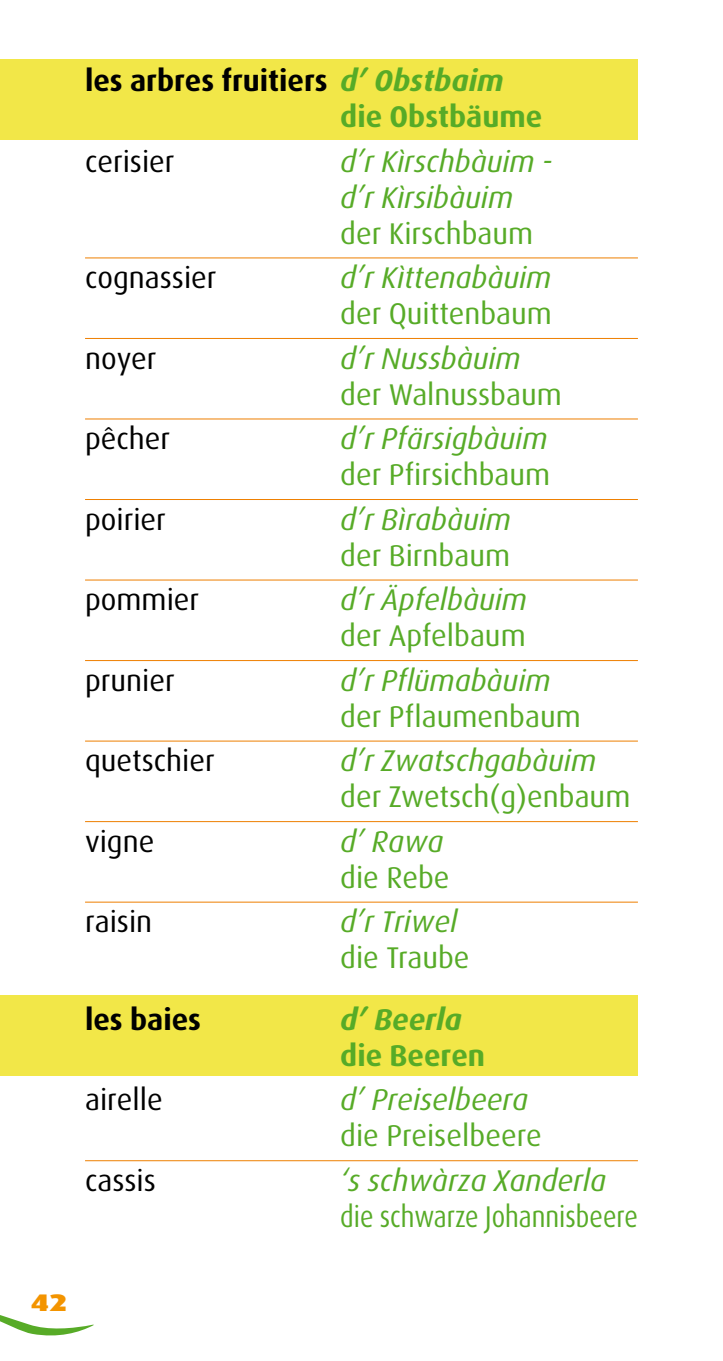
<style>
.page{position:relative;width:723px;height:1361px;background:#fff}
.page>*{position:absolute;margin:0;border:0;box-sizing:border-box;transform-origin:0 0}
.t1{font:italic 30px/36px "Dax";color:#57ab27}
.t2{font:30px "Dax";color:#57ab27}
.t3{font:30px "Dax";color:#000}
.t4{font:700 30px/36px "Dax";color:#000}
.t5{font:30px "Dax";color:#57ab27;scale:.86 1}
.t6{font:700 30px "Dax";color:#57ab27}
.t7{font:italic 700 30px "Dax";color:#57ab27}
.t8{font:900 24px "Dax";color:#f39400;scale:1.3 1}
.s1{font-style:italic;color:#57ab27}
.s2{color:#57ab27}
</style>
<div class="page">
<div style="left:0;top:60px;width:638px;height:80px;background:#f2e748"></div>
<div style="left:0;top:995px;width:638px;height:81px;background:#f2e748"></div>
<svg style="left:0;top:1315px;width:94px;height:21px"></svg>
<hr style="left:85px;top:257px;width:553px;height:1px;background:#ee7f00">
<hr style="left:85px;top:338px;width:553px;height:1px;background:#ee7f00">
<hr style="left:85px;top:418px;width:553px;height:1px;background:#ee7f00">
<hr style="left:85px;top:499px;width:553px;height:1px;background:#ee7f00">
<hr style="left:85px;top:579px;width:553px;height:1px;background:#ee7f00">
<hr style="left:85px;top:660px;width:553px;height:1px;background:#ee7f00">
<hr style="left:85px;top:740px;width:553px;height:1px;background:#ee7f00">
<hr style="left:85px;top:821px;width:553px;height:1px;background:#ee7f00">
<hr style="left:85px;top:901px;width:553px;height:1px;background:#ee7f00">
<hr style="left:85px;top:1160px;width:553px;height:1px;background:#ee7f00">
<p class="t4" style="left:340px;top:63px;width:204px;text-indent:-255px">les arbres fruitiers <span class="s1">d’ Obstbaim </span><span class="s2">die Obstbäume</span></p>
<p class="t3" style="left:85px;top:145px;width:91px">cerisier</p>
<p class="t1" style="left:340px;top:143px;width:214px">d’r Kìrschbàuim - d’r Kìrsibàuim</p>
<p class="t2" style="left:340px;top:217px;width:195px">der Kirschbaum</p>
<p class="t3" style="left:85px;top:261px;width:133px">cognassier</p>
<p class="t1" style="left:340px;top:260px;width:213px">d’r Kìttenabàuim</p>
<p class="t2" style="left:340px;top:297px;width:213px">der Quittenbaum</p>
<p class="t3" style="left:85px;top:342px;width:73px">noyer</p>
<p class="t1" style="left:340px;top:340px;width:182px">d’r Nussbàuim</p>
<p class="t2" style="left:340px;top:378px;width:223px">der Walnussbaum</p>
<p class="t3" style="left:85px;top:422px;width:87px">pêcher</p>
<p class="t1" style="left:340px;top:421px;width:209px">d’r Pfärsigbàuim</p>
<p class="t2" style="left:340px;top:458px;width:212px">der Pfirsichbaum</p>
<p class="t3" style="left:85px;top:503px;width:82px">poirier</p>
<p class="t1" style="left:340px;top:501px;width:172px">d’r Bìrabàuim</p>
<p class="t2" style="left:340px;top:539px;width:171px">der Birnbaum</p>
<p class="t3" style="left:85px;top:583px;width:116px">pommier</p>
<p class="t1" style="left:340px;top:582px;width:188px">d’r Äpfelbàuim</p>
<p class="t2" style="left:340px;top:619px;width:187px">der Apfelbaum</p>
<p class="t3" style="left:85px;top:664px;width:91px">prunier</p>
<p class="t1" style="left:340px;top:662px;width:212px">d’r Pflümabàuim</p>
<p class="t2" style="left:340px;top:700px;width:242px">der Pflaumenbaum</p>
<p class="t3" style="left:85px;top:744px;width:131px">quetschier</p>
<p class="t1" style="left:340px;top:743px;width:257px">d’r Zwatschgabàuim</p>
<p class="t2" style="left:340px;top:780px;width:292px">der Zwetsch(g)enbaum</p>
<p class="t3" style="left:85px;top:825px;width:71px">vigne</p>
<p class="t1" style="left:340px;top:823px;width:105px">d’ Rawa</p>
<p class="t2" style="left:340px;top:861px;width:111px">die Rebe</p>
<p class="t3" style="left:85px;top:905px;width:69px">raisin</p>
<p class="t1" style="left:340px;top:904px;width:119px">d’r Triwel</p>
<p class="t2" style="left:340px;top:941px;width:131px">die Traube</p>
<p class="t4" style="left:85px;top:1001px;width:118px">les baies</p>
<p class="t7" style="left:340px;top:1002px;width:123px">d’ Beerla</p>
<p class="t6" style="left:340px;top:1038px;width:146px">die Beeren</p>
<p class="t3" style="left:85px;top:1083px;width:79px">airelle</p>
<p class="t1" style="left:340px;top:1082px;width:190px">d’ Preiselbeera</p>
<p class="t2" style="left:340px;top:1119px;width:203px">die Preiselbeere</p>
<p class="t3" style="left:85px;top:1163px;width:72px">cassis</p>
<p class="t1" style="left:340px;top:1162px;width:267px">‘s schwàrza Xanderla</p>
<p class="t5" style="left:340px;top:1200px;width:348px">die schwarze Johannisbeere</p>
<p class="t8" style="left:31px;top:1289px;width:30px">42</p>
</div>
